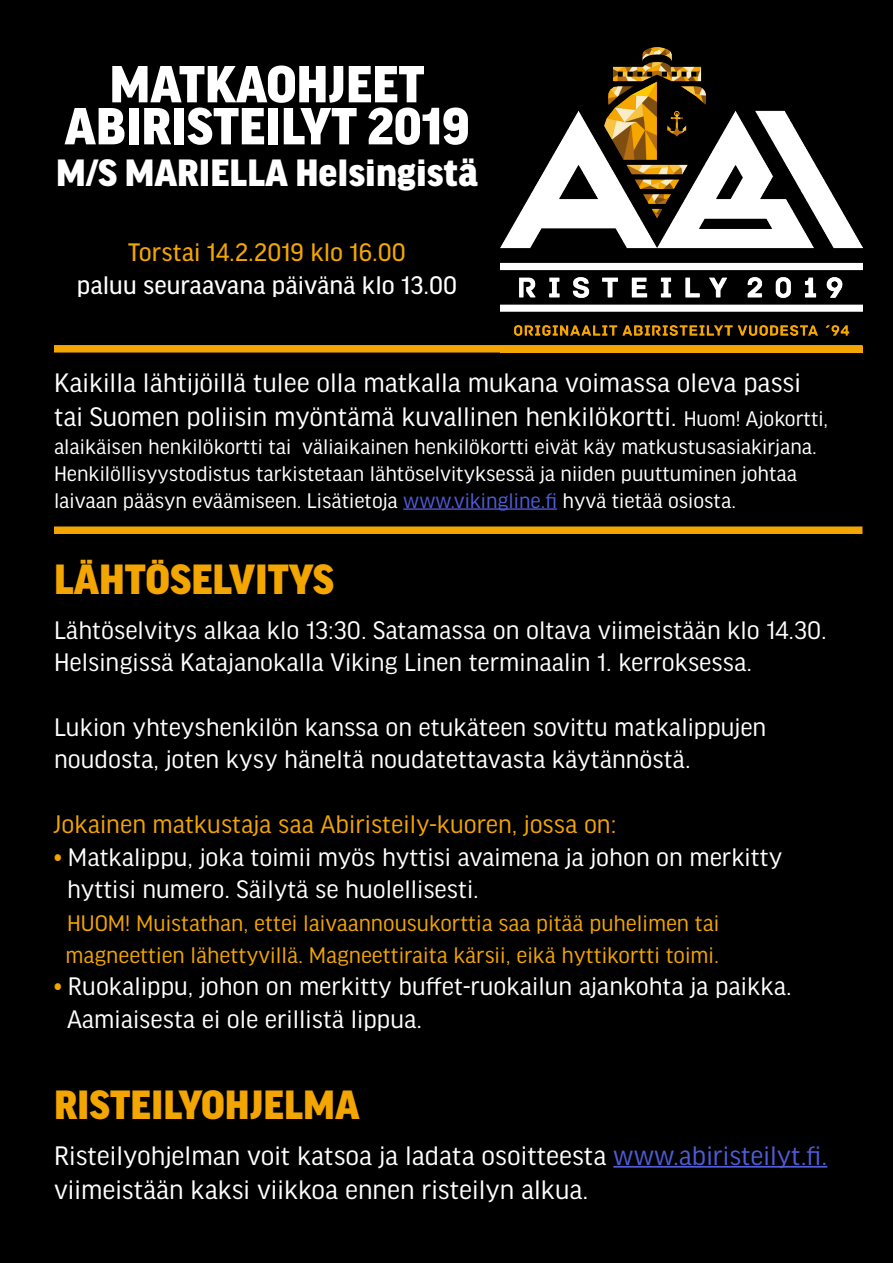
<style>
.page{position:relative;width:893px;height:1263px;background:#fff}
.page>*{position:absolute;margin:0;border:0;box-sizing:border-box;transform-origin:0 0}
.t1{font:900 55.5px "Good Headline Pro";color:#fff}
.t2{font:900 45px "Good Headline Pro";color:#f3a501}
.t3{font:900 43.5px "Good Headline Pro";color:#f3a501}
.t4{font:900 40.5px "Good Headline Pro";color:#fff}
.t5{font:28.5px/34.2px "Good Headline Pro";color:#fff}
.t6{font:27px "Good Headline Pro";color:#fff}
.t7{font:27px "Good Headline Pro";color:#f3a501}
.t8{font:27px "Good Headline Pro News";color:#fff}
.t9{font:27px "Good Headline Pro News";color:#f3a501}
.t10{font:24px "Good Headline Pro";color:#f3a501}
.t11{font:22.5px/27px "Good Headline Pro";color:#fff}
.s1{font-size:42px}
.s2{font-size:22.5px}
.s3{color:#4f5cd6}
.s4{color:#f3a501}
</style>
<div class="page">
<div style="left:1px;top:1px;width:891px;height:1261px;background:#000"></div>
<img style="left:500px;top:47px;width:362px;height:289px">
<div style="left:54px;top:345px;width:808px;height:8px;background:#f3a501"></div>
<hr style="left:403px;top:508px;width:154px;height:2px;background:#4f5cd6">
<div style="left:54px;top:526px;width:808px;height:8px;background:#f3a501"></div>
<hr style="left:613px;top:1166px;width:214px;height:2px;background:#4f5cd6">
<p class="t1" style="left:110px;top:58px;width:316px">MATKAOHJEET</p>
<p class="t1" style="left:65px;top:100px;width:406px">ABIRISTEILYT 2019</p>
<p class="t4" style="left:56px;top:154px;width:423px">M/S MARIELLA Helsingis<span class="s1">tä</span></p>
<p class="t9" style="left:128px;top:239px;width:279px">Torstai 14.2.2019 klo 16.00</p>
<p class="t8" style="left:77px;top:272px;width:382px">paluu seuraavana päivänä klo 13.00</p>
<p class="t5" style="left:54px;top:366px;width:776px">Kaikilla lähtijöillä tulee olla matkalla mukana voimassa oleva passi tai Suomen poliisin myöntämä kuvallinen henkilökortti. <span class="s2">Huom! Ajokortti,</span></p>
<p class="t11" style="left:54px;top:433px;width:764px">alaikäisen henkilökortti tai väliaikainen henkilökortti eivät käy matkustusasiakirjana.<br>Henkilöllisyystodistus tarkistetaan lähtöselvityksessä ja niiden puuttuminen johtaa laivaan pääsyn eväämiseen. Lisätietoja <span class="s3">www.vikingline.fi</span> hyvä tietää osiosta.</p>
<p class="t2" style="left:54px;top:559px;width:282px">LÄHTÖSELVITYS</p>
<p class="t6" style="left:54px;top:617px;width:774px">Lähtöselvitys alkaa klo 13:30. Satamassa on oltava viimeistään klo 14.30.</p>
<p class="t6" style="left:54px;top:649px;width:699px">Helsingissä Katajanokalla Viking Linen terminaalin 1. kerroksessa.</p>
<p class="t6" style="left:54px;top:714px;width:714px">Lukion yhteyshenkilön kanssa on etukäteen sovittu matkalippujen</p>
<p class="t6" style="left:54px;top:746px;width:638px">noudosta, joten kysy häneltä noudatettavasta käytännöstä.</p>
<p class="t7" style="left:54px;top:811px;width:564px">Jokainen matkustaja saa Abiristeily-kuoren, jossa on:</p>
<p class="t6" style="left:54px;top:843px;width:730px"><span class="s4">•</span> Matkalippu, joka toimii myös hyttisi avaimena ja johon on merkitty</p>
<p class="t6" style="left:67px;top:876px;width:413px">hyttisi numero. Säilytä se huolellisesti.</p>
<p class="t10" style="left:67px;top:911px;width:654px">HUOM! Muistathan, ettei laivaannousukorttia saa pitää puhelimen tai</p>
<p class="t10" style="left:66px;top:943px;width:655px">magneettien lähettyvillä. Magneettiraita kärsii, eikä hyttikortti toimi.</p>
<p class="t6" style="left:54px;top:973px;width:739px"><span class="s4">•</span> Ruokalippu, johon on merkitty buffet-ruokailun ajankohta ja paikka.</p>
<p class="t6" style="left:67px;top:1005px;width:357px">Aamiaisesta ei ole erillistä lippua.</p>
<p class="t3" style="left:54px;top:1084px;width:307px">RISTEILYOHJELMA</p>
<p class="t5" style="left:54px;top:1139px;width:775px">Risteilyohjelman voit katsoa ja ladata osoitteesta <span class="s3">www.abiristeilyt.fi.</span></p>
<p class="t5" style="left:54px;top:1173px;width:536px">viimeistään kaksi viikkoa ennen risteilyn alkua.</p>
</div>
